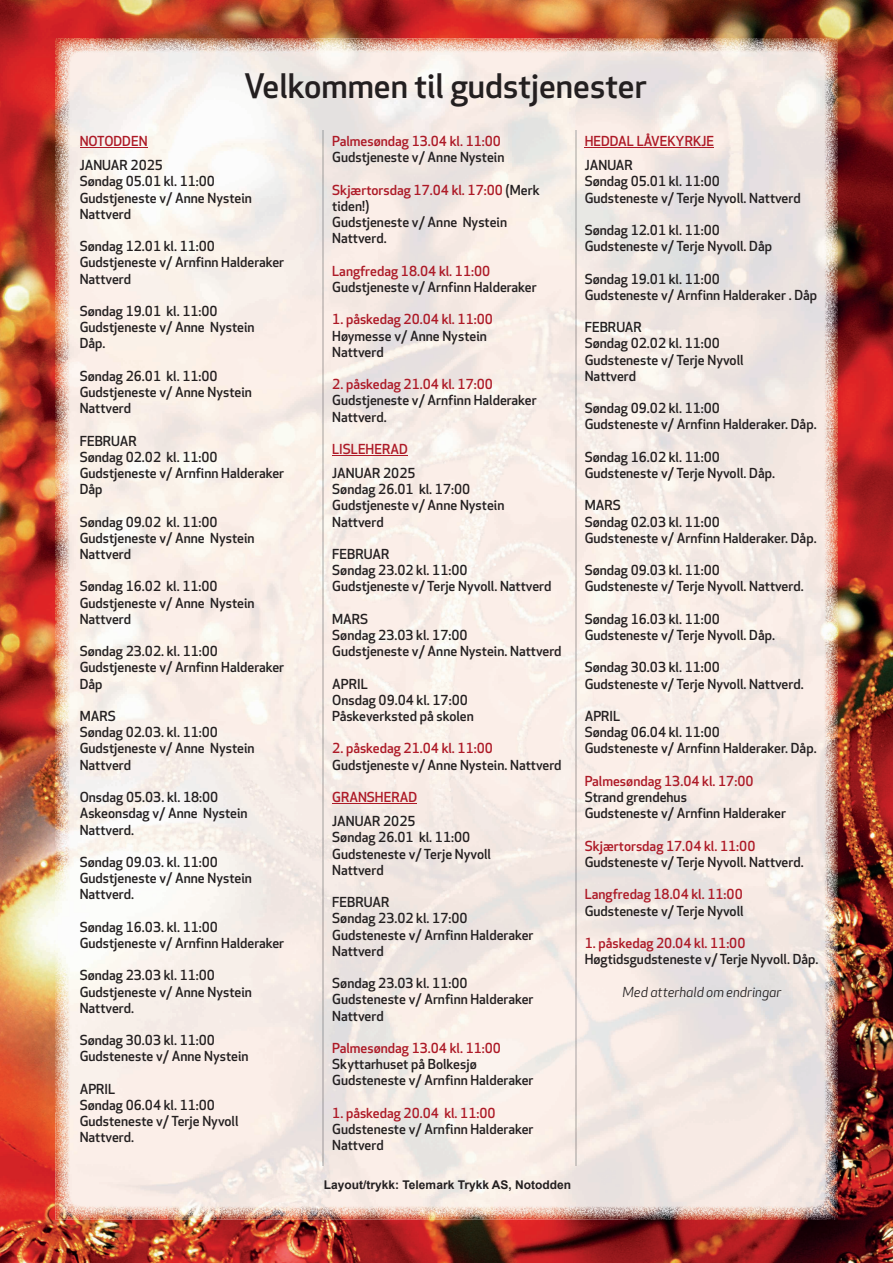
<style>
.page{position:relative;width:893px;height:1263px;background:#fff}
.page>*{position:absolute;margin:0;border:0;box-sizing:border-box;transform-origin:0 0}
.t1{font:500 33px "Apex New";color:#231f20}
.t2{font:500 13.5px/16.2px "Apex New";color:#231f20}
.t3{font:500 13.5px "Apex New";color:#ad1926}
.t4{font:italic 13.5px "Apex New";color:#231f20}
.t5{font:700 12px "Arial";color:#231f20}
.s1{color:#ad1926}
</style>
<div class="page">
<img style="left:0;top:0;width:893px;height:1263px">
<img style="left:55px;top:38px;width:783px;height:1181px">
<hr style="left:80px;top:147px;width:68px;height:1px;background:#ad1926">
<hr style="left:332px;top:455px;width:76px;height:1px;background:#ad1926">
<hr style="left:332px;top:803px;width:85px;height:1px;background:#ad1926">
<hr style="left:585px;top:147px;width:129px;height:1px;background:#ad1926">
<img style="left:322px;top:131px;width:1px;height:1034px">
<img style="left:575px;top:131px;width:1px;height:1034px">
<h1 class="t1" style="left:244px;top:64px;width:404px">Velkommen til gudstjenester</h1>
<p class="t3" style="left:80px;top:132px;width:69px">NOTODDEN</p>
<p class="t2" style="left:80px;top:157px;width:174px">JANUAR 2025<br>Søndag 05.01 kl. 11:00<br>Gudstjeneste v/ Anne Nystein<br>Nattverd</p>
<p class="t2" style="left:80px;top:238px;width:206px">Søndag 12.01 kl. 11:00<br>Gudstjeneste v/ Arnfinn Halderaker<br>Nattverd</p>
<p class="t2" style="left:80px;top:303px;width:176px">Søndag 19.01 kl. 11:00<br>Gudstjeneste v/ Anne Nystein<br>Dåp.</p>
<p class="t2" style="left:80px;top:368px;width:174px">Søndag 26.01 kl. 11:00<br>Gudstjeneste v/ Anne Nystein<br>Nattverd</p>
<p class="t2" style="left:80px;top:432px;width:206px">FEBRUAR<br>Søndag 02.02 kl. 11:00<br>Gudstjeneste v/ Arnfinn Halderaker<br>Dåp</p>
<p class="t2" style="left:80px;top:513px;width:176px">Søndag 09.02 kl. 11:00<br>Gudstjeneste v/ Anne Nystein<br>Nattverd</p>
<p class="t2" style="left:80px;top:578px;width:176px">Søndag 16.02 kl. 11:00<br>Gudstjeneste v/ Anne Nystein<br>Nattverd</p>
<p class="t2" style="left:80px;top:643px;width:206px">Søndag 23.02. kl. 11:00<br>Gudstjeneste v/ Arnfinn Halderaker<br>Dåp</p>
<p class="t2" style="left:80px;top:708px;width:176px">MARS<br>Søndag 02.03. kl. 11:00<br>Gudstjeneste v/ Anne Nystein<br>Nattverd</p>
<p class="t2" style="left:80px;top:789px;width:169px">Onsdag 05.03. kl. 18:00<br>Askeonsdag v/ Anne Nystein<br>Nattverd.</p>
<p class="t2" style="left:80px;top:854px;width:174px">Søndag 09.03. kl. 11:00<br>Gudstjeneste v/ Anne Nystein<br>Nattverd.</p>
<p class="t2" style="left:80px;top:918px;width:206px">Søndag 16.03. kl. 11:00<br>Gudstjeneste v/ Arnfinn Halderaker</p>
<p class="t2" style="left:80px;top:967px;width:174px">Søndag 23.03 kl. 11:00<br>Gudstjeneste v/ Anne Nystein<br>Nattverd.</p>
<p class="t2" style="left:80px;top:1032px;width:170px">Søndag 30.03 kl. 11:00<br>Gudsteneste v/ Anne Nystein</p>
<p class="t2" style="left:80px;top:1080px;width:160px">APRIL<br>Søndag 06.04 kl. 11:00<br>Gudsteneste v/ Terje Nyvoll<br>Nattverd.</p>
<p class="t3" style="left:332px;top:132px;width:170px">Palmesøndag 13.04 kl. 11:00</p>
<p class="t2" style="left:332px;top:149px;width:174px">Gudstjeneste v/ Anne Nystein</p>
<p class="t2" style="left:332px;top:182px;width:209px"><span class="s1">Skjærtorsdag 17.04 kl. 17:00</span> (Merk tiden!)<br>Gudstjeneste v/ Anne Nystein<br>Nattverd.</p>
<p class="t3" style="left:332px;top:262px;width:160px">Langfredag 18.04 kl. 11:00</p>
<p class="t2" style="left:332px;top:279px;width:206px">Gudstjeneste v/ Arnfinn Halderaker</p>
<p class="t3" style="left:332px;top:310px;width:162px">1. påskedag 20.04 kl. 11:00</p>
<p class="t2" style="left:332px;top:327px;width:156px">Høymesse v/ Anne Nystein<br>Nattverd</p>
<p class="t3" style="left:332px;top:375px;width:162px">2. påskedag 21.04 kl. 17:00</p>
<p class="t2" style="left:332px;top:392px;width:206px">Gudstjeneste v/ Arnfinn Halderaker<br>Nattverd.</p>
<p class="t3" style="left:332px;top:440px;width:77px">LISLEHERAD</p>
<p class="t2" style="left:332px;top:465px;width:174px">JANUAR 2025<br>Søndag 26.01 kl. 17:00<br>Gudstjeneste v/ Anne Nystein<br>Nattverd</p>
<p class="t2" style="left:332px;top:546px;width:221px">FEBRUAR<br>Søndag 23.02 kl. 11:00<br>Gudstjeneste v/ Terje Nyvoll. Nattverd</p>
<p class="t2" style="left:332px;top:611px;width:231px">MARS<br>Søndag 23.03 kl. 17:00<br>Gudstjeneste v/ Anne Nystein. Nattverd</p>
<p class="t2" style="left:332px;top:675px;width:143px">APRIL<br>Onsdag 09.04 kl. 17:00<br>Påskeverksted på skolen</p>
<p class="t3" style="left:332px;top:739px;width:162px">2. påskedag 21.04 kl. 11:00</p>
<p class="t2" style="left:332px;top:756px;width:231px">Gudstjeneste v/ Anne Nystein. Nattverd</p>
<p class="t3" style="left:332px;top:788px;width:86px">GRANSHERAD</p>
<p class="t2" style="left:332px;top:813px;width:160px">JANUAR 2025<br>Søndag 26.01 kl. 11:00<br>Gudsteneste v/ Terje Nyvoll<br>Nattverd</p>
<p class="t2" style="left:332px;top:894px;width:203px">FEBRUAR<br>Søndag 23.02 kl. 17:00<br>Gudsteneste v/ Arnfinn Halderaker<br>Nattverd</p>
<p class="t2" style="left:332px;top:975px;width:203px">Søndag 23.03 kl. 11:00<br>Gudsteneste v/ Arnfinn Halderaker<br>Nattverd</p>
<p class="t3" style="left:332px;top:1039px;width:170px">Palmesøndag 13.04 kl. 11:00</p>
<p class="t2" style="left:332px;top:1056px;width:203px">Skyttarhuset på Bolkesjø<br>Gudsteneste v/ Arnfinn Halderaker</p>
<p class="t3" style="left:332px;top:1104px;width:165px">1. påskedag 20.04 kl. 11:00</p>
<p class="t2" style="left:332px;top:1121px;width:203px">Gudsteneste v/ Arnfinn Halderaker<br>Nattverd</p>
<p class="t5" style="left:324px;top:1176px;width:249px">Layout/trykk: Telemark Trykk AS, Notodden</p>
<p class="t3" style="left:585px;top:132px;width:131px">HEDDAL LÅVEKYRKJE</p>
<p class="t2" style="left:585px;top:157px;width:217px">JANUAR<br>Søndag 05.01 kl. 11:00<br>Gudsteneste v/ Terje Nyvoll. Nattverd</p>
<p class="t2" style="left:585px;top:222px;width:189px">Søndag 12.01 kl. 11:00<br>Gudsteneste v/ Terje Nyvoll. Dåp</p>
<p class="t2" style="left:585px;top:270px;width:234px">Søndag 19.01 kl. 11:00<br>Gudsteneste v/ Arnfinn Halderaker . Dåp</p>
<p class="t2" style="left:585px;top:319px;width:160px">FEBRUAR<br>Søndag 02.02 kl. 11:00<br>Gudsteneste v/ Terje Nyvoll<br>Nattverd</p>
<p class="t2" style="left:585px;top:400px;width:233px">Søndag 09.02 kl. 11:00<br>Gudsteneste v/ Arnfinn Halderaker. Dåp.</p>
<p class="t2" style="left:585px;top:449px;width:192px">Søndag 16.02 kl. 11:00<br>Gudsteneste v/ Terje Nyvoll. Dåp.</p>
<p class="t2" style="left:585px;top:497px;width:233px">MARS<br>Søndag 02.03 kl. 11:00<br>Gudsteneste v/ Arnfinn Halderaker. Dåp.</p>
<p class="t2" style="left:585px;top:562px;width:220px">Søndag 09.03 kl. 11:00<br>Gudsteneste v/ Terje Nyvoll. Nattverd.</p>
<p class="t2" style="left:585px;top:611px;width:192px">Søndag 16.03 kl. 11:00<br>Gudsteneste v/ Terje Nyvoll. Dåp.</p>
<p class="t2" style="left:585px;top:659px;width:220px">Søndag 30.03 kl. 11:00<br>Gudsteneste v/ Terje Nyvoll. Nattverd.</p>
<p class="t2" style="left:585px;top:708px;width:233px">APRIL<br>Søndag 06.04 kl. 11:00<br>Gudsteneste v/ Arnfinn Halderaker. Dåp.</p>
<p class="t3" style="left:585px;top:772px;width:170px">Palmesøndag 13.04 kl. 17:00</p>
<p class="t2" style="left:585px;top:789px;width:203px">Strand grendehus<br>Gudsteneste v/ Arnfinn Halderaker</p>
<p class="t3" style="left:585px;top:837px;width:172px">Skjærtorsdag 17.04 kl. 11:00</p>
<p class="t2" style="left:585px;top:854px;width:220px">Gudsteneste v/ Terje Nyvoll. Nattverd.</p>
<p class="t3" style="left:585px;top:885px;width:160px">Langfredag 18.04 kl. 11:00</p>
<p class="t2" style="left:585px;top:902px;width:160px">Gudsteneste v/ Terje Nyvoll</p>
<p class="t3" style="left:585px;top:934px;width:162px">1. påskedag 20.04 kl. 11:00</p>
<p class="t2" style="left:585px;top:951px;width:235px">Høgtidsgudsteneste v/ Terje Nyvoll. Dåp.</p>
<p class="t4" style="left:623px;top:983px;width:160px">Med atterhald om endringar</p>
</div>
